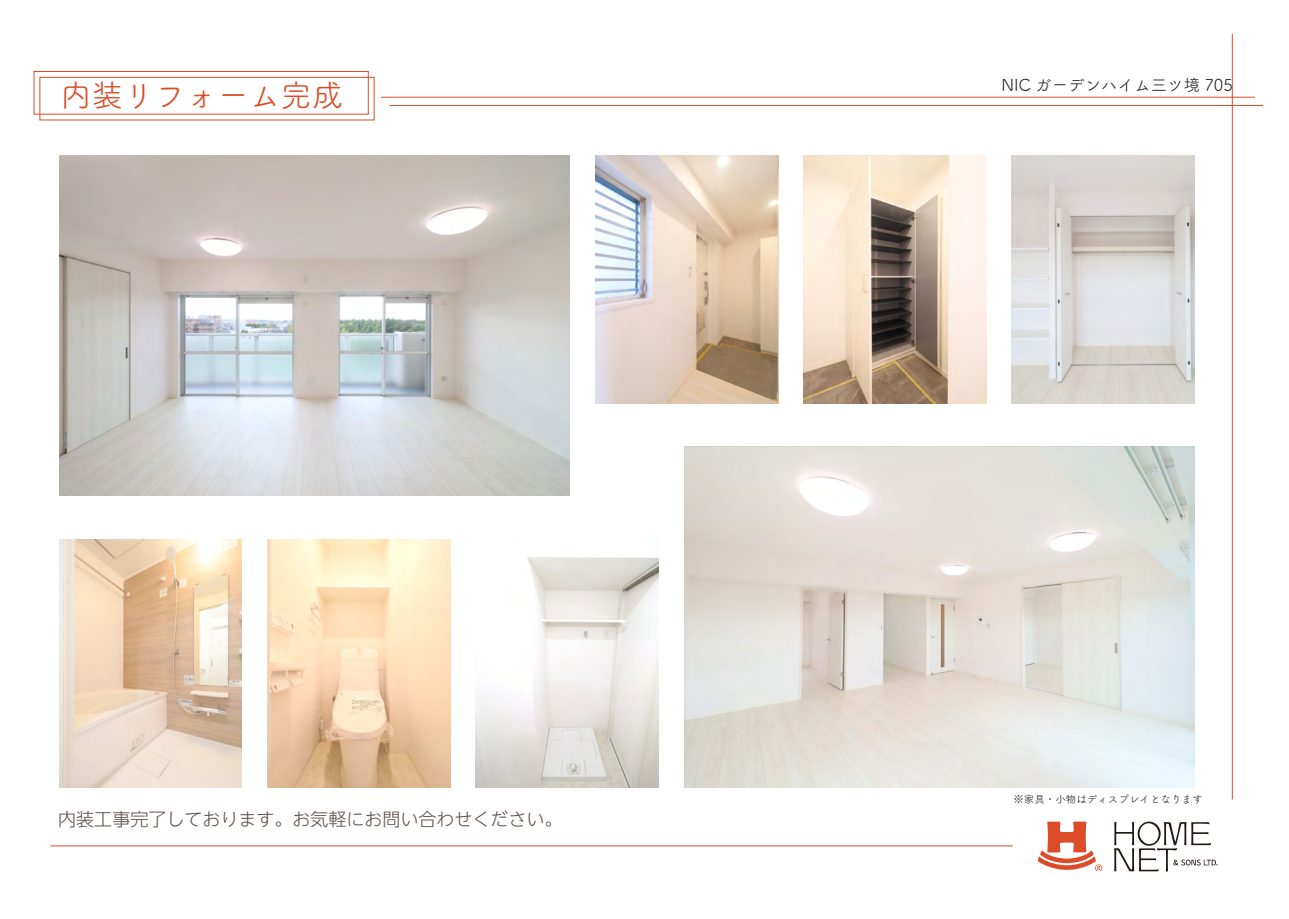
<style>
.page{position:relative;width:1289px;height:919px;background:#fff}
.page>*{position:absolute;margin:0;border:0;box-sizing:border-box;transform-origin:0 0}
.t1{font:31.5px "Tsuku A Rd Gothic Std R";color:#dc4c27}
.t2{font:300 18px "UD Shin Go NT Pro";color:#5c504c}
.t3{font:16.5px "Tsuku A Rd Gothic Std R";color:#231f20}
.t4{font:10.5px "Tsuku A Rd Gothic Std R";color:#231f20}
</style>
<div class="page">
<hr style="left:381px;top:97px;width:873px;height:1px;background:#dc4c27">
<hr style="left:389px;top:105px;width:874px;height:1px;background:#dc4c27">
<hr style="left:51px;top:845px;width:961px;height:1px;background:#dc4c27">
<div style="left:34px;top:71px;width:334px;height:43px;border:1px solid #dc4c27"></div>
<div style="left:39px;top:77px;width:335px;height:43px;border:1px solid #dc4c27"></div>
<svg style="left:1037px;top:821px;width:65px;height:50px"></svg>
<svg style="left:1114px;top:821px;width:103px;height:50px"></svg>
<hr style="left:1231px;top:34px;width:1px;height:765px;background:#dc4c27">
<img style="left:1011px;top:155px;width:183px;height:248px">
<img style="left:803px;top:155px;width:183px;height:248px">
<img style="left:595px;top:155px;width:183px;height:248px">
<img style="left:59px;top:155px;width:510px;height:340px">
<img style="left:684px;top:447px;width:510px;height:340px">
<img style="left:59px;top:539px;width:183px;height:248px">
<img style="left:267px;top:539px;width:183px;height:248px">
<img style="left:476px;top:543px;width:183px;height:244px">
<h1 class="t1" style="left:60px;top:71px;width:285px">内装リフォーム完成</h1>
<p class="t2" style="left:58px;top:804px;width:506px">内装工事完了しております。お気軽にお問い合わせください。</p>
<p class="t3" style="left:1001px;top:72px;width:233px">NIC ガーデンハイム三ツ境 705</p>
<p class="t4" style="left:1013px;top:790px;width:190px">※家具・小物はディスプレイとなります</p>
</div>
